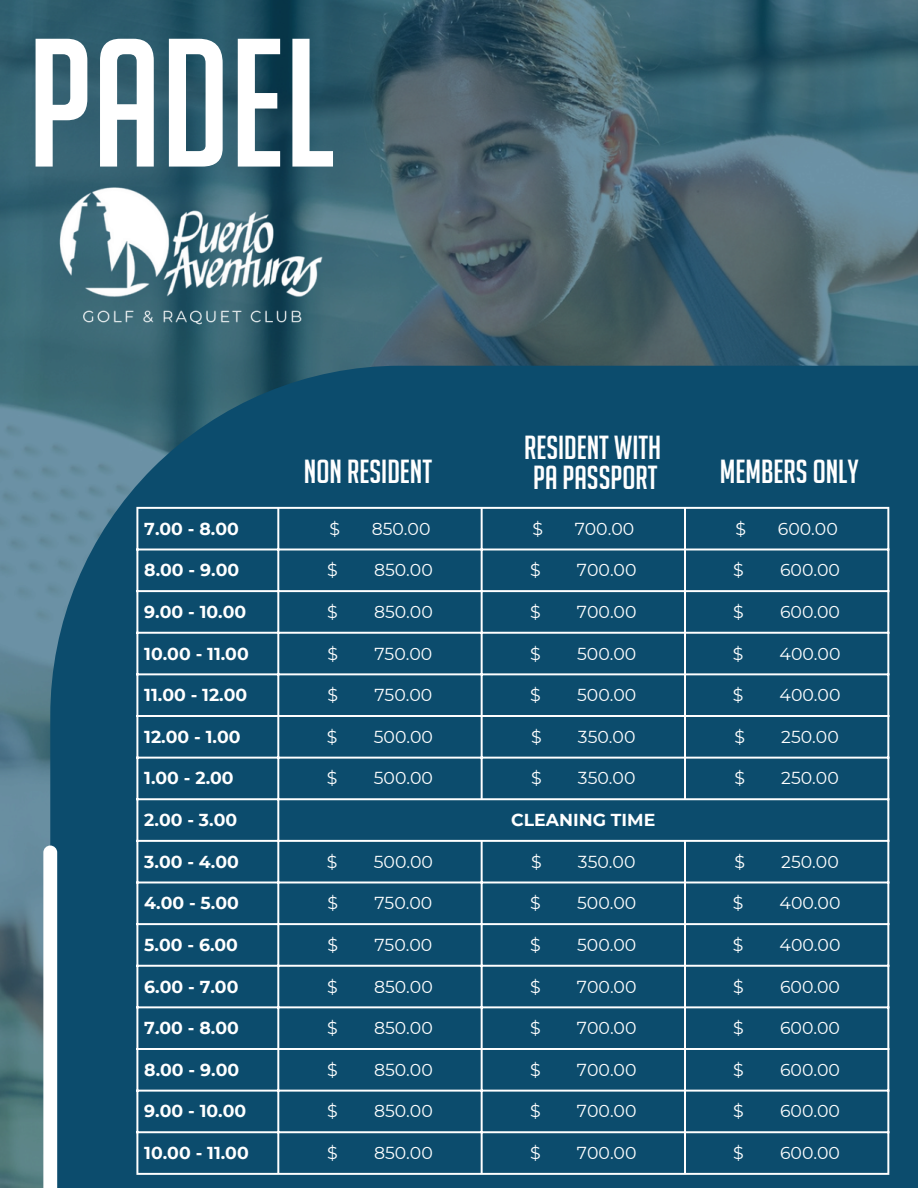
<style>
.page{position:relative;width:918px;height:1188px;background:#fff}
.page>*{position:absolute;margin:0;border:0;box-sizing:border-box;transform-origin:0 0}
.t1{font:178.05px "Big Noodle Titling";color:#fff}
.t2{font:32.55px "Big Noodle Titling";color:#fff}
.t3{font:17.25px "Montserrat";color:#fff}
.t4{font:700 17.25px "Montserrat";color:#fff}
</style>
<div class="page">
<img style="left:0;top:0;width:918px;height:1188px">
<div style="left:50px;top:366px;width:868px;height:822px;background:#0c4c6d"></div>
<div style="left:43px;top:846px;width:371px;height:342px;background:#0c4c6d"></div>
<img style="left:48px;top:102px;width:287px;height:287px">
<hr style="left:136px;top:509px;width:2px;height:664px;background:#fff">
<hr style="left:277px;top:509px;width:2px;height:664px;background:#fff">
<hr style="left:481px;top:509px;width:2px;height:289px;background:#fff">
<hr style="left:481px;top:842px;width:2px;height:331px;background:#fff">
<hr style="left:684px;top:509px;width:2px;height:289px;background:#fff">
<hr style="left:684px;top:842px;width:2px;height:331px;background:#fff">
<hr style="left:887px;top:509px;width:2px;height:664px;background:#fff">
<hr style="left:136px;top:507px;width:753px;height:2px;background:#fff">
<hr style="left:136px;top:549px;width:753px;height:1px;background:#fff">
<hr style="left:136px;top:590px;width:753px;height:2px;background:#fff">
<hr style="left:136px;top:632px;width:753px;height:2px;background:#fff">
<hr style="left:136px;top:673px;width:753px;height:2px;background:#fff">
<hr style="left:136px;top:715px;width:753px;height:2px;background:#fff">
<hr style="left:136px;top:757px;width:753px;height:2px;background:#fff">
<hr style="left:136px;top:798px;width:753px;height:2px;background:#fff">
<hr style="left:136px;top:840px;width:753px;height:2px;background:#fff">
<hr style="left:136px;top:882px;width:753px;height:1px;background:#fff">
<hr style="left:136px;top:923px;width:753px;height:2px;background:#fff">
<hr style="left:136px;top:965px;width:753px;height:2px;background:#fff">
<hr style="left:136px;top:1006px;width:753px;height:2px;background:#fff">
<hr style="left:136px;top:1048px;width:753px;height:2px;background:#fff">
<hr style="left:136px;top:1090px;width:753px;height:2px;background:#fff">
<hr style="left:136px;top:1131px;width:753px;height:2px;background:#fff">
<hr style="left:136px;top:1173px;width:753px;height:2px;background:#fff">
<p class="t1" style="left:28px;top:7px;width:309px">PADEL</p>
<p class="t2" style="left:304px;top:454px;width:130px">NON RESIDENT</p>
<p class="t2" style="left:524px;top:430px;width:139px">RESIDENT WITH</p>
<p class="t2" style="left:533px;top:460px;width:126px">PA PASSPORT</p>
<p class="t2" style="left:720px;top:454px;width:141px">MEMBERS ONLY</p>
<h1 class="t4" style="left:144px;top:518px;width:96px">7.00 - 8.00</h1>
<p class="t3" style="left:329px;top:518px;width:12px">$</p>
<p class="t3" style="left:372px;top:518px;width:60px">850.00</p>
<p class="t3" style="left:532px;top:518px;width:12px">$</p>
<p class="t3" style="left:575px;top:518px;width:61px">700.00</p>
<h2 class="t3" style="left:736px;top:518px;width:12px">$</h2>
<h2 class="t3" style="left:778px;top:518px;width:61px">600.00</h2>
<p class="t4" style="left:144px;top:560px;width:96px">8.00 - 9.00</p>
<p class="t3" style="left:327px;top:560px;width:12px">$</p>
<p class="t3" style="left:374px;top:560px;width:60px">850.00</p>
<h2 class="t3" style="left:530px;top:560px;width:12px">$</h2>
<h2 class="t3" style="left:577px;top:560px;width:61px">700.00</h2>
<p class="t3" style="left:733px;top:560px;width:12px">$</p>
<p class="t3" style="left:780px;top:560px;width:61px">600.00</p>
<p class="t4" style="left:144px;top:601px;width:103px">9.00 - 10.00</p>
<p class="t3" style="left:327px;top:601px;width:12px">$</p>
<p class="t3" style="left:374px;top:601px;width:60px">850.00</p>
<p class="t3" style="left:530px;top:601px;width:12px">$</p>
<p class="t3" style="left:577px;top:601px;width:61px">700.00</p>
<p class="t3" style="left:733px;top:601px;width:12px">$</p>
<p class="t3" style="left:780px;top:601px;width:61px">600.00</p>
<p class="t4" style="left:144px;top:643px;width:106px">10.00 - 11.00</p>
<p class="t3" style="left:328px;top:643px;width:12px">$</p>
<p class="t3" style="left:374px;top:643px;width:59px">750.00</p>
<p class="t3" style="left:530px;top:643px;width:12px">$</p>
<p class="t3" style="left:577px;top:643px;width:61px">500.00</p>
<p class="t3" style="left:733px;top:643px;width:12px">$</p>
<p class="t3" style="left:780px;top:643px;width:62px">400.00</p>
<p class="t4" style="left:144px;top:685px;width:104px">11.00 - 12.00</p>
<p class="t3" style="left:328px;top:685px;width:12px">$</p>
<p class="t3" style="left:374px;top:685px;width:59px">750.00</p>
<p class="t3" style="left:530px;top:685px;width:12px">$</p>
<p class="t3" style="left:577px;top:685px;width:61px">500.00</p>
<p class="t3" style="left:733px;top:685px;width:12px">$</p>
<p class="t3" style="left:780px;top:685px;width:62px">400.00</p>
<p class="t4" style="left:144px;top:726px;width:98px">12.00 - 1.00</p>
<p class="t3" style="left:327px;top:726px;width:12px">$</p>
<p class="t3" style="left:374px;top:726px;width:61px">500.00</p>
<p class="t3" style="left:531px;top:726px;width:12px">$</p>
<p class="t3" style="left:578px;top:726px;width:59px">350.00</p>
<p class="t3" style="left:734px;top:726px;width:12px">$</p>
<p class="t3" style="left:781px;top:726px;width:59px">250.00</p>
<p class="t4" style="left:144px;top:768px;width:91px">1.00 - 2.00</p>
<p class="t3" style="left:327px;top:768px;width:12px">$</p>
<p class="t3" style="left:374px;top:768px;width:61px">500.00</p>
<p class="t3" style="left:531px;top:768px;width:12px">$</p>
<p class="t3" style="left:578px;top:768px;width:59px">350.00</p>
<p class="t3" style="left:734px;top:768px;width:12px">$</p>
<p class="t3" style="left:781px;top:768px;width:59px">250.00</p>
<p class="t4" style="left:144px;top:809px;width:94px">2.00 - 3.00</p>
<p class="t4" style="left:511px;top:809px;width:146px">CLEANING TIME</p>
<p class="t4" style="left:144px;top:851px;width:96px">3.00 - 4.00</p>
<p class="t3" style="left:327px;top:851px;width:12px">$</p>
<p class="t3" style="left:374px;top:851px;width:61px">500.00</p>
<p class="t3" style="left:531px;top:851px;width:12px">$</p>
<p class="t3" style="left:578px;top:851px;width:59px">350.00</p>
<p class="t3" style="left:734px;top:851px;width:12px">$</p>
<p class="t3" style="left:781px;top:851px;width:59px">250.00</p>
<p class="t4" style="left:144px;top:893px;width:96px">4.00 - 5.00</p>
<p class="t3" style="left:328px;top:893px;width:12px">$</p>
<p class="t3" style="left:374px;top:893px;width:59px">750.00</p>
<p class="t3" style="left:530px;top:893px;width:12px">$</p>
<p class="t3" style="left:577px;top:893px;width:61px">500.00</p>
<p class="t3" style="left:733px;top:893px;width:12px">$</p>
<p class="t3" style="left:780px;top:893px;width:62px">400.00</p>
<p class="t4" style="left:144px;top:934px;width:95px">5.00 - 6.00</p>
<p class="t3" style="left:328px;top:934px;width:12px">$</p>
<p class="t3" style="left:374px;top:934px;width:59px">750.00</p>
<p class="t3" style="left:530px;top:934px;width:12px">$</p>
<p class="t3" style="left:577px;top:934px;width:61px">500.00</p>
<p class="t3" style="left:733px;top:934px;width:12px">$</p>
<p class="t3" style="left:780px;top:934px;width:62px">400.00</p>
<p class="t4" style="left:144px;top:976px;width:96px">6.00 - 7.00</p>
<p class="t3" style="left:327px;top:976px;width:12px">$</p>
<p class="t3" style="left:374px;top:976px;width:60px">850.00</p>
<p class="t3" style="left:530px;top:976px;width:12px">$</p>
<p class="t3" style="left:577px;top:976px;width:61px">700.00</p>
<p class="t3" style="left:733px;top:976px;width:12px">$</p>
<p class="t3" style="left:780px;top:976px;width:61px">600.00</p>
<p class="t4" style="left:144px;top:1018px;width:96px">7.00 - 8.00</p>
<p class="t3" style="left:327px;top:1018px;width:12px">$</p>
<p class="t3" style="left:374px;top:1018px;width:60px">850.00</p>
<p class="t3" style="left:530px;top:1018px;width:12px">$</p>
<p class="t3" style="left:577px;top:1018px;width:61px">700.00</p>
<p class="t3" style="left:733px;top:1018px;width:12px">$</p>
<p class="t3" style="left:780px;top:1018px;width:61px">600.00</p>
<p class="t4" style="left:144px;top:1059px;width:96px">8.00 - 9.00</p>
<p class="t3" style="left:327px;top:1059px;width:12px">$</p>
<p class="t3" style="left:374px;top:1059px;width:60px">850.00</p>
<p class="t3" style="left:530px;top:1059px;width:12px">$</p>
<p class="t3" style="left:577px;top:1059px;width:61px">700.00</p>
<p class="t3" style="left:733px;top:1059px;width:12px">$</p>
<p class="t3" style="left:780px;top:1059px;width:61px">600.00</p>
<p class="t4" style="left:144px;top:1101px;width:103px">9.00 - 10.00</p>
<p class="t3" style="left:327px;top:1101px;width:12px">$</p>
<p class="t3" style="left:374px;top:1101px;width:60px">850.00</p>
<p class="t3" style="left:530px;top:1101px;width:12px">$</p>
<p class="t3" style="left:577px;top:1101px;width:61px">700.00</p>
<p class="t3" style="left:733px;top:1101px;width:12px">$</p>
<p class="t3" style="left:780px;top:1101px;width:61px">600.00</p>
<p class="t4" style="left:144px;top:1142px;width:106px">10.00 - 11.00</p>
<p class="t3" style="left:327px;top:1142px;width:12px">$</p>
<p class="t3" style="left:374px;top:1142px;width:60px">850.00</p>
<p class="t3" style="left:530px;top:1142px;width:12px">$</p>
<p class="t3" style="left:577px;top:1142px;width:61px">700.00</p>
<p class="t3" style="left:733px;top:1142px;width:12px">$</p>
<p class="t3" style="left:780px;top:1142px;width:61px">600.00</p>
</div>
